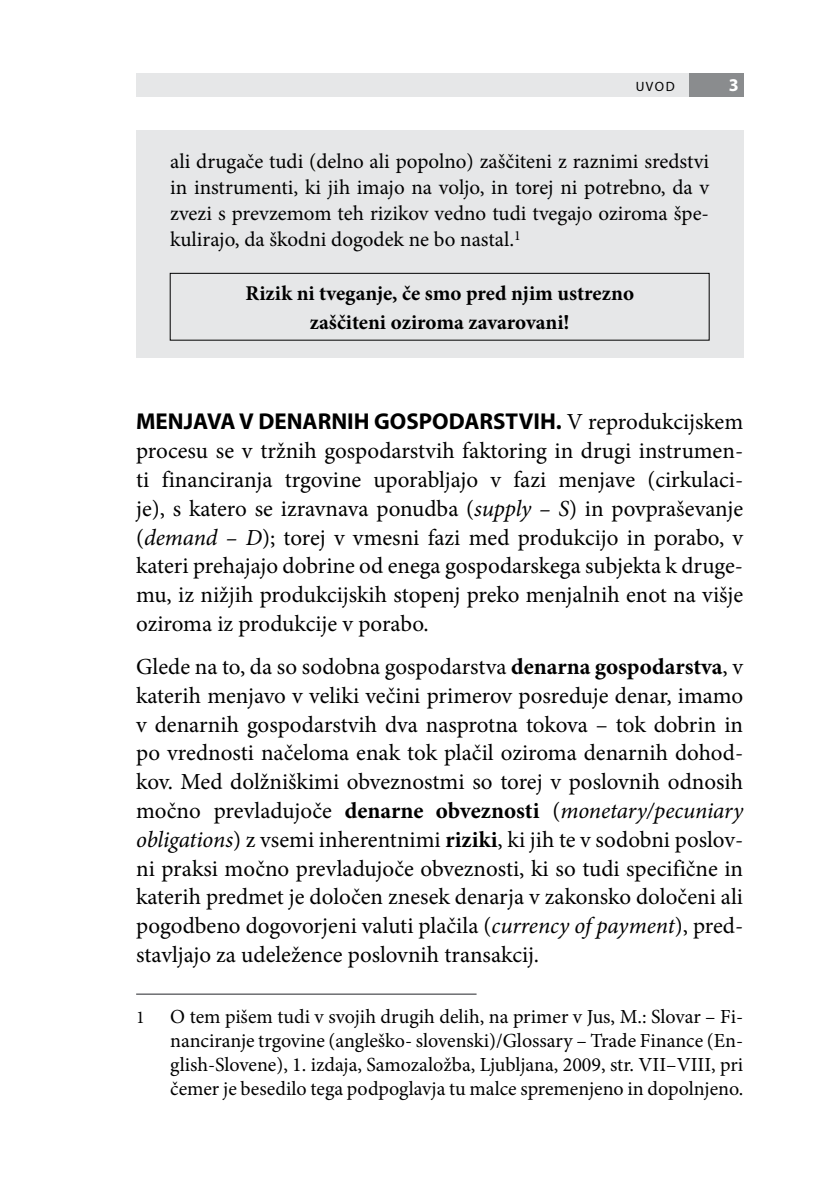
<style>
.page{position:relative;width:834px;height:1191px;background:#fff}
.page>*{position:absolute;margin:0;border:0;box-sizing:border-box;transform-origin:0 0}
.t1{font:23px/28.8px "Minion Pro";color:#000;text-align:justify}
.t2{font:700 23px "Myriad Pro";color:#000}
.t3{font:21px/26px "Minion Pro";color:#000;text-align:justify}
.t4{font:700 21px/28.8px "Minion Pro";color:#000;text-align:center}
.t5{font:20px/24px "Minion Pro";color:#000;text-align:justify}
.t6{font:700 18px "Myriad Pro";color:#fff}
.t7{font:18px "Minion Pro";color:#000}
.t8{font:13.6px "Myriad Pro";color:#000}
.s1{font-family:"Minion Pro";font-weight:400}
.s2{font-style:italic}
.s3{font-weight:700}
</style>
<div class="page">
<div style="left:688px;top:73px;width:55px;height:23px;background:#8a8c8e"></div>
<div style="left:136px;top:73px;width:552px;height:23px;background:#e6e7e8"></div>
<div style="left:136px;top:130px;width:607px;height:145px;background:#e6e7e8"></div>
<div style="left:136px;top:262px;width:607px;height:95px;background:#e6e7e8"></div>
<div style="left:170px;top:273px;width:539px;height:68px;border:1px solid #000"></div>
<hr style="left:136px;top:993px;width:340px;height:2px;background:#6d6e71">
<p class="t8" style="left:635px;top:78px;width:40px">UVOD</p>
<p class="t6" style="left:728px;top:73px;width:11px">3</p>
<p class="t3" style="left:170px;top:149px;width:540px">ali drugače tudi (delno ali popolno) zaščiteni z raznimi sredstvi in instrumenti, ki jih imajo na voljo, in torej ni potrebno, da v zvezi s prevzemom teh rizikov vedno tudi tvegajo oziroma špe&shy;kulirajo, da škodni dogodek ne bo nastal.<sup>1</sup></p>
<p class="t4" style="left:245px;top:278px;width:390px">Rizik ni tveganje, če smo pred njim ustrezno zaščiteni oziroma zavarovani!</p>
<p class="t2" style="left:136px;top:406px;width:608px">MENJAVA V DENARNIH GOSPODARSTVIH. <span class="s1">V reprodukcijskem</span></p>
<p class="t1" style="left:136px;top:436px;width:608px">procesu se v tržnih gospodarstvih faktoring in drugi instrumen&shy;ti financiranja trgovine uporabljajo v fazi menjave (cirkulaci&shy;je), s katero se izravnava ponudba (<span class="s2">supply – S</span>) in povpraševanje (<span class="s2">demand – D</span>); torej v vmesni fazi med produkcijo in porabo, v kateri prehajajo dobrine od enega gospodarskega subjekta k druge&shy;mu, iz nižjih produkcijskih stopenj preko menjalnih enot na višje oziroma iz produkcije v porabo.</p>
<p class="t1" style="left:136px;top:652px;width:608px">Glede na to, da so sodobna gospodarstva <span class="s3">denarna gospodarstva</span>, v katerih menjavo v veliki večini primerov posreduje denar, imamo v denarnih gospodarstvih dva nasprotna tokova – tok dobrin in po vrednosti načeloma enak tok plačil oziroma denarnih dohod&shy;kov. Med dolžniškimi obveznostmi so torej v poslovnih odnosih močno prevladujoče <span class="s3">denarne obveznosti</span> (<span class="s2">monetary/pecuniary obligations</span>) z vsemi inherentnimi <span class="s3">riziki</span>, ki jih te v sodobni poslov&shy;ni praksi močno prevladujoče obveznosti, ki so tudi specifične in katerih predmet je določen znesek denarja v zakonsko določeni ali pogodbeno dogovorjeni valuti plačila (<span class="s2">currency of payment</span>), pred&shy;stavljajo za udeležence poslovnih transakcij.</p>
<p class="t7" style="left:136px;top:1004px;width:10px">1</p>
<p class="t5" style="left:170px;top:1004px;width:574px">O tem pišem tudi v svojih drugih delih, na primer v Jus, M.: Slovar – Fi&shy;nanciranje trgovine (angleško- slovenski)/Glossary – Trade Finance (En&shy;glish-Slovene), 1. izdaja, Samozaložba, Ljubljana, 2009, str. VII–VIII, pri čemer je besedilo tega podpoglavja tu malce spremenjeno in dopolnjeno.</p>
</div>
